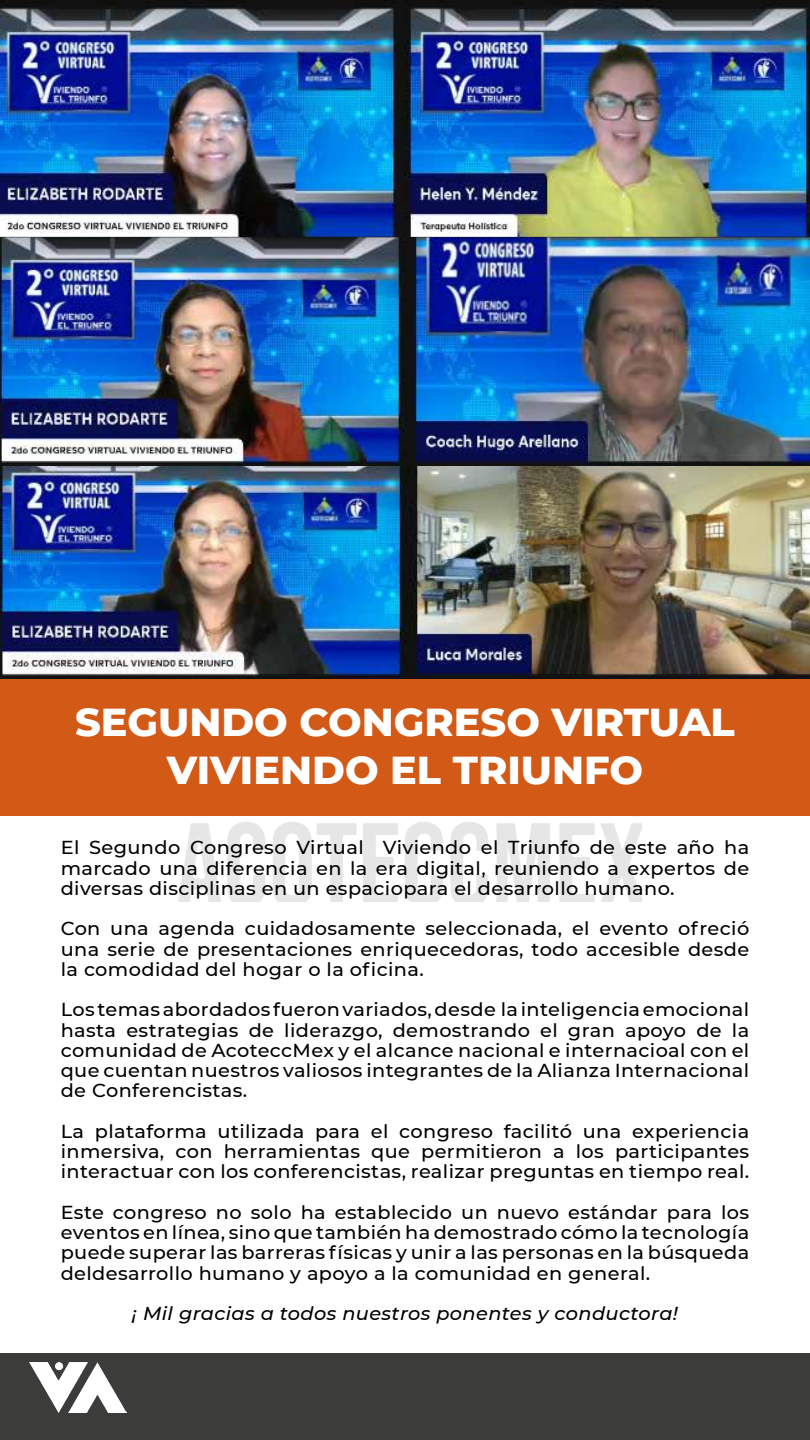
<style>
.page{position:relative;width:810px;height:1440px;background:#fff}
.page>*{position:absolute;margin:0;border:0;box-sizing:border-box;transform-origin:0 0}
.t1{font:800 39.75px/47.7px "Montserrat";color:#fff;text-align:center}
.t2{font:500 18.75px/20.2px "Montserrat";letter-spacing:.02em;color:#000;text-align:justify}
.t3{font:italic 500 18.75px "Montserrat";letter-spacing:.02em;color:#000}
</style>
<div class="page">
<div style="left:0;top:1353px;width:810px;height:87px;background:#3c3c3b"></div>
<img style="left:29px;top:1362px;width:98px;height:51px">
<img style="left:178px;top:815px;width:463px;height:86px">
<img style="left:0;top:0;width:810px;height:237px">
<div style="left:0;top:676px;width:810px;height:139px;background:#d35917"></div>
<img style="left:0;top:237px;width:810px;height:230px">
<img style="left:0;top:467px;width:810px;height:212px">
<h1 class="t1" style="left:75px;top:696px;width:661px">SEGUNDO CONGRESO VIRTUAL<br>VIVIENDO EL TRIUNFO</h1>
<p class="t2" style="left:61px;top:837px;width:690px">El Segundo Congreso Virtual Viviendo el Triunfo de este año ha marcado una diferencia en la era digital, reuniendo a expertos de diversas disciplinas en un espaciopara el desarrollo humano.</p>
<p class="t2" style="left:61px;top:918px;width:690px">Con una agenda cuidadosamente seleccionada, el evento ofreció una serie de presentaciones enriquecedoras, todo accesible desde la comodidad del hogar o la oficina.</p>
<p class="t2" style="left:61px;top:999px;width:690px">Los temas abordados fueron variados, desde la inteligencia emocional hasta estrategias de liderazgo, demostrando el gran apoyo de la comunidad de AcoteccMex y el alcance nacional e internacioal con el que cuentan nuestros valiosos integrantes de la Alianza Internacional de Conferencistas.</p>
<p class="t2" style="left:61px;top:1120px;width:690px">La plataforma utilizada para el congreso facilitó una experiencia inmersiva, con herramientas que permitieron a los participantes interactuar con los conferencistas, realizar preguntas en tiempo real.</p>
<p class="t2" style="left:61px;top:1201px;width:690px">Este congreso no solo ha establecido un nuevo estándar para los eventos en línea, sino que también ha demostrado cómo la tecnología puede superar las barreras físicas y unir a las personas en la búsqueda deldesarrollo humano y apoyo a la comunidad en general.</p>
<p class="t3" style="left:132px;top:1300px;width:548px">¡ Mil gracias a todos nuestros ponentes y conductora!</p>
</div>
